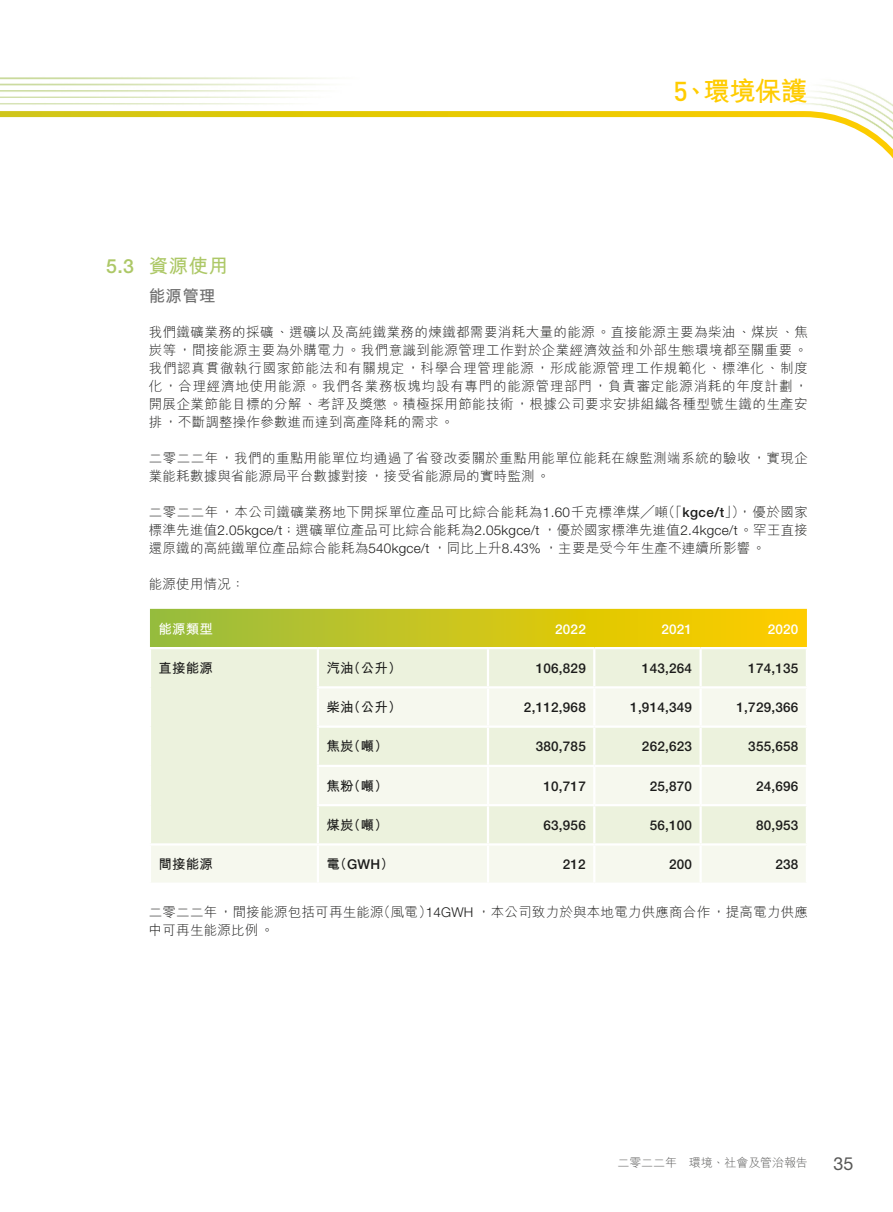
<style>
.page{position:relative;width:893px;height:1212px;background:#fff}
.page>*{position:absolute;margin:0;border:0;box-sizing:border-box;transform-origin:0 0}
.t1{font:700 27px "M Hei HK";color:#fc0}
.t2{font:700 19.5px "M Hei HK";color:#adc867}
.t3{font:18px "Helvetica Neue LT Std";color:#575756}
.t4{font:700 16.5px "M Hei HK";color:#6f6f6f}
.t5{font:300 13.5px/18px "M Hei HK";letter-spacing:.015em;color:#1c1c1b;text-align:justify}
.t6{font:500 13.5px "Helvetica Neue LT Std";letter-spacing:.015em;color:#1c1c1b}
.t7{font:300 13.5px/18px "M Hei HK";letter-spacing:.035em;color:#1c1c1b}
.t8{font:700 13.5px "M Hei HK";letter-spacing:.015em;color:#1c1c1b}
.t9{font:500 13.5px "Helvetica Neue LT Std";letter-spacing:.015em;color:#fff}
.t10{font:700 13.5px "M Hei HK";color:#fff}
.t11{font:300 12px "M Hei HK";letter-spacing:-.01em;color:#575756}
.s1{font-family:"DIN Pro";font-weight:500}
.s2{font-family:"Helvetica Neue LT Std";font-weight:500}
.s3{font-family:"Helvetica Neue LT Std"}
</style>
<div class="page">
<svg style="left:0;top:77px;width:893px;height:82px"></svg>
<svg style="left:150px;top:609px;width:657px;height:38px;background:#cdc519"></svg>
<div style="left:151px;top:649px;width:655px;height:38px;background:#ecf2dd"></div>
<svg style="left:151px;top:687px;width:655px;height:195px;background:#f1f5e5"></svg>
<hr style="left:487px;top:649px;width:2px;height:37px;background:#fff">
<hr style="left:593px;top:649px;width:2px;height:37px;background:#fff">
<hr style="left:699px;top:649px;width:3px;height:37px;background:#fff">
<hr style="left:317px;top:686px;width:171px;height:2px;background:#fff">
<hr style="left:488px;top:686px;width:106px;height:2px;background:#fff">
<hr style="left:487px;top:688px;width:2px;height:37px;background:#fff">
<hr style="left:594px;top:686px;width:107px;height:2px;background:#fff">
<hr style="left:593px;top:688px;width:2px;height:37px;background:#fff">
<hr style="left:701px;top:686px;width:107px;height:2px;background:#fff">
<hr style="left:699px;top:688px;width:3px;height:37px;background:#fff">
<hr style="left:317px;top:725px;width:171px;height:3px;background:#fff">
<hr style="left:488px;top:725px;width:106px;height:3px;background:#fff">
<hr style="left:487px;top:728px;width:2px;height:37px;background:#fff">
<hr style="left:594px;top:725px;width:107px;height:3px;background:#fff">
<hr style="left:593px;top:728px;width:2px;height:37px;background:#fff">
<hr style="left:701px;top:725px;width:107px;height:3px;background:#fff">
<hr style="left:699px;top:728px;width:3px;height:37px;background:#fff">
<hr style="left:317px;top:765px;width:171px;height:2px;background:#fff">
<hr style="left:488px;top:765px;width:106px;height:2px;background:#fff">
<hr style="left:487px;top:767px;width:2px;height:37px;background:#fff">
<hr style="left:594px;top:765px;width:107px;height:2px;background:#fff">
<hr style="left:593px;top:767px;width:2px;height:37px;background:#fff">
<hr style="left:701px;top:765px;width:107px;height:2px;background:#fff">
<hr style="left:699px;top:767px;width:3px;height:37px;background:#fff">
<hr style="left:317px;top:804px;width:171px;height:2px;background:#fff">
<hr style="left:488px;top:804px;width:106px;height:2px;background:#fff">
<hr style="left:487px;top:806px;width:2px;height:37px;background:#fff">
<hr style="left:594px;top:804px;width:107px;height:2px;background:#fff">
<hr style="left:593px;top:806px;width:2px;height:37px;background:#fff">
<hr style="left:701px;top:804px;width:107px;height:2px;background:#fff">
<hr style="left:699px;top:806px;width:3px;height:37px;background:#fff">
<hr style="left:318px;top:843px;width:170px;height:2px;background:#fff">
<hr style="left:317px;top:845px;width:2px;height:37px;background:#fff">
<hr style="left:488px;top:843px;width:106px;height:2px;background:#fff">
<hr style="left:487px;top:845px;width:2px;height:37px;background:#fff">
<hr style="left:594px;top:843px;width:107px;height:2px;background:#fff">
<hr style="left:593px;top:845px;width:2px;height:37px;background:#fff">
<hr style="left:701px;top:843px;width:107px;height:2px;background:#fff">
<hr style="left:699px;top:845px;width:3px;height:37px;background:#fff">
<hr style="left:317px;top:649px;width:2px;height:37px;background:#fff">
<hr style="left:317px;top:688px;width:2px;height:37px;background:#fff">
<hr style="left:317px;top:728px;width:2px;height:37px;background:#fff">
<hr style="left:317px;top:767px;width:2px;height:37px;background:#fff">
<hr style="left:317px;top:806px;width:2px;height:37px;background:#fff">
<hr style="left:149px;top:843px;width:169px;height:2px;background:#fff">
<h1 class="t1" style="left:674px;top:71px;width:136px"><span class="s1">5</span>、環境保護</h1>
<h2 class="t2" style="left:106px;top:251px;width:123px"><span class="s2">5.3</span> 資源使用</h2>
<p class="t4" style="left:149px;top:284px;width:68px">能源管理</p>
<p class="t5" style="left:149px;top:323px;width:661px">我們鐵礦業務的採礦、選礦以及高純鐵業務的煉鐵都需要消耗大量的能源。直接能源主要為柴油、煤炭、焦炭等，間接能源主要為外購電力。我們意識到能源管理工作對於企業經濟效益和外部生態環境都至關重要。我們認真貫徹執行國家節能法和有關規定，科學合理管理能源，形成能源管理工作規範化、標準化、制度化，合理經濟地使用能源。我們各業務板塊均設有專門的能源管理部門，負責審定能源消耗的年度計劃，開展企業節能目標的分解、考評及獎懲。積極採用節能技術，根據公司要求安排組織各種型號生鐵的生產安排，不斷調整操作參數進而達到高產降耗的需求。</p>
<p class="t7" style="left:149px;top:449px;width:661px">二零二二年，我們的重點用能單位均通過了省發改委關於重點用能單位能耗在線監測端系統的驗收，實現企業能耗數據與省能源局平台數據對接，接受省能源局的實時監測。</p>
<p class="t5" style="left:149px;top:503px;width:661px">二零二二年，本公司鐵礦業務地下開採單位產品可比綜合能耗為<span class="s3">1.60</span>千克標準煤╱噸（「<span class="s2">kgce/t</span>」），優於國家標準先進值<span class="s3">2.05kgce/t</span>；選礦單位產品可比綜合能耗為<span class="s3">2.05kgce/t</span> ，優於國家標準先進值<span class="s3">2.4kgce/t</span>。罕王直接還原鐵的高純鐵單位產品綜合能耗為<span class="s3">540kgce/t</span> ，同比上升<span class="s3">8.43%</span> ，主要是受今年生產不連續所影響。</p>
<p class="t5" style="left:149px;top:575px;width:97px">能源使用情况：</p>
<p class="t10" style="left:158px;top:619px;width:56px">能源類型</p>
<p class="t9" style="left:555px;top:621px;width:32px">2022</p>
<p class="t9" style="left:661px;top:621px;width:32px">2021</p>
<p class="t9" style="left:768px;top:621px;width:32px">2020</p>
<p class="t8" style="left:158px;top:658px;width:56px">直接能源</p>
<p class="t8" style="left:326px;top:658px;width:77px">汽油（公升）</p>
<p class="t6" style="left:536px;top:660px;width:52px">106,829</p>
<p class="t6" style="left:642px;top:660px;width:52px">143,264</p>
<p class="t6" style="left:748px;top:660px;width:52px">174,135</p>
<p class="t8" style="left:326px;top:697px;width:77px">柴油（公升）</p>
<p class="t6" style="left:524px;top:699px;width:63px">2,112,968</p>
<p class="t6" style="left:630px;top:699px;width:63px">1,914,349</p>
<p class="t6" style="left:737px;top:699px;width:63px">1,729,366</p>
<p class="t8" style="left:326px;top:737px;width:63px">焦炭（噸）</p>
<p class="t6" style="left:536px;top:738px;width:52px">380,785</p>
<p class="t6" style="left:642px;top:738px;width:52px">262,623</p>
<p class="t6" style="left:748px;top:738px;width:52px">355,658</p>
<p class="t8" style="left:326px;top:776px;width:63px">焦粉（噸）</p>
<p class="t6" style="left:543px;top:778px;width:44px">10,717</p>
<p class="t6" style="left:650px;top:778px;width:44px">25,870</p>
<p class="t6" style="left:756px;top:778px;width:44px">24,696</p>
<p class="t8" style="left:326px;top:815px;width:63px">煤炭（噸）</p>
<p class="t6" style="left:543px;top:817px;width:44px">63,956</p>
<p class="t6" style="left:650px;top:817px;width:44px">56,100</p>
<p class="t6" style="left:756px;top:817px;width:44px">80,953</p>
<p class="t8" style="left:158px;top:854px;width:56px">間接能源</p>
<p class="t8" style="left:326px;top:854px;width:69px">電（<span class="s2">GWH</span>）</p>
<p class="t6" style="left:563px;top:856px;width:24px">212</p>
<p class="t6" style="left:669px;top:856px;width:24px">200</p>
<p class="t6" style="left:775px;top:856px;width:24px">238</p>
<p class="t5" style="left:149px;top:903px;width:661px">二零二二年，間接能源包括可再生能源（風電）<span class="s3">14GWH</span> ，本公司致力於與本地電力供應商合作，提高電力供應中可再生能源比例。</p>
<p class="t11" style="left:617px;top:1154px;width:192px">二零二二年 環境、社會及管治報告</p>
<h3 class="t3" style="left:833px;top:1152px;width:22px">35</h3>
</div>
